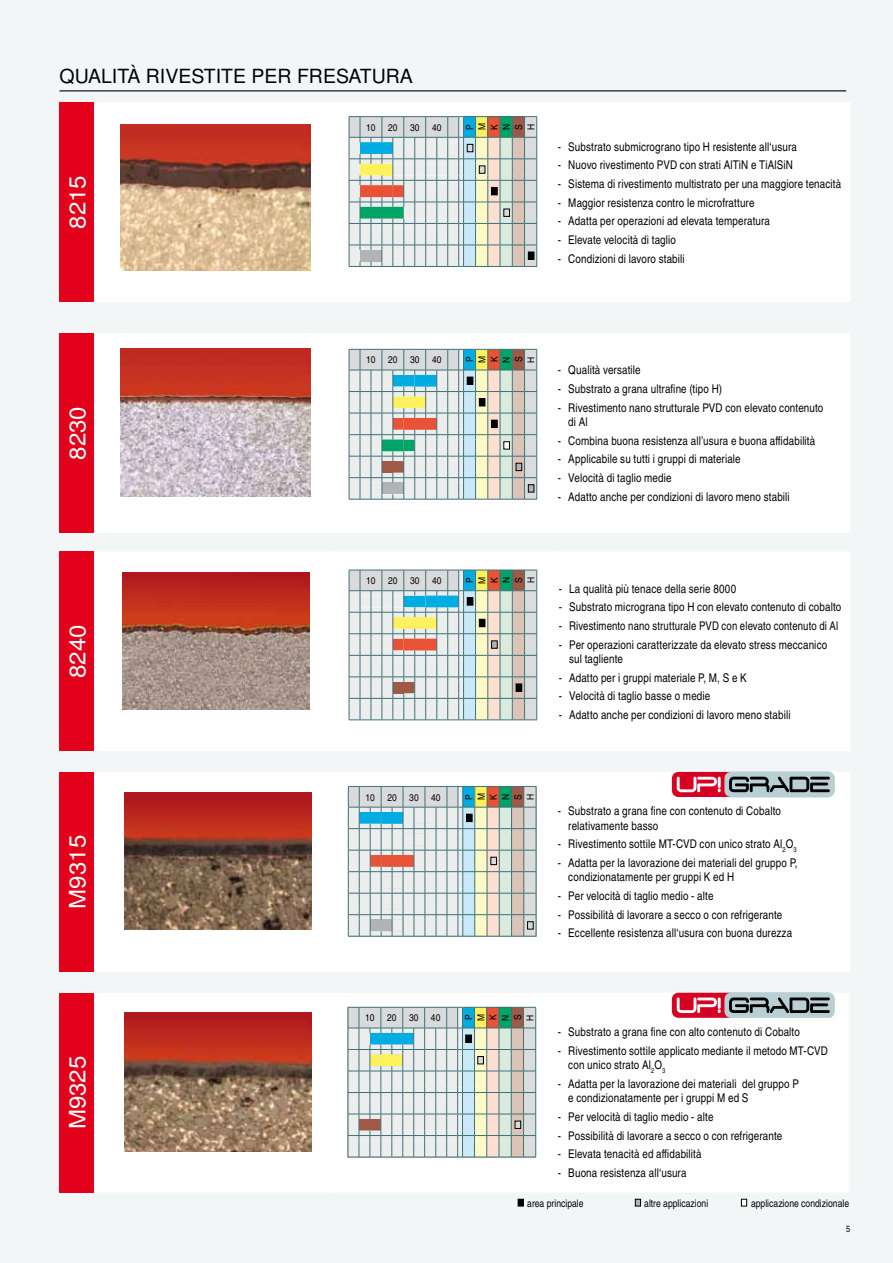
<style>
.page{position:relative;width:893px;height:1263px;background:#f2f6f6}
.page>*{position:absolute;margin:0;border:0;box-sizing:border-box;transform-origin:0 0}
.t1{font:22.5px "Nimbus San L";color:#fff;scale:1.07 1}
.t2{font:19.5px "Nimbus San L";color:#000}
.t3{font:12px/14.4px "Nimbus San Con L";letter-spacing:.01em;color:#000}
.t4{font:10.5px "Nimbus San Con L";color:#000}
.t5{font:9.75px/12.1px "Nimbus San Con L";color:#000;text-align:justify;scale:1.06 1}
.t6{font:9px "Nimbus San Con L";color:#000}
</style>
<div class="page">
<hr style="left:60px;top:90px;width:786px;height:1px;background:#000">
<div style="left:60px;top:772px;width:34px;height:200px;background:#e2001a"></div>
<div style="left:94px;top:772px;width:756px;height:199px;background:#fff"></div>
<hr style="left:332px;top:772px;width:1px;height:200px;background:#fff">
<hr style="left:551px;top:772px;width:1px;height:200px;background:#fff">
<div style="left:60px;top:333px;width:34px;height:200px;background:#e2001a"></div>
<div style="left:94px;top:333px;width:756px;height:199px;background:#fff"></div>
<hr style="left:332px;top:333px;width:1px;height:200px;background:#fff">
<hr style="left:551px;top:333px;width:1px;height:200px;background:#fff">
<div style="left:60px;top:102px;width:34px;height:200px;background:#e2001a"></div>
<div style="left:94px;top:102px;width:756px;height:200px;background:#fff"></div>
<hr style="left:332px;top:102px;width:1px;height:200px;background:#fff">
<hr style="left:551px;top:102px;width:1px;height:200px;background:#fff">
<div style="left:60px;top:993px;width:34px;height:199px;background:#e2001a"></div>
<div style="left:94px;top:993px;width:756px;height:199px;background:#fff"></div>
<hr style="left:332px;top:993px;width:1px;height:199px;background:#fff">
<hr style="left:551px;top:993px;width:1px;height:199px;background:#fff">
<div style="left:60px;top:551px;width:34px;height:200px;background:#e2001a"></div>
<div style="left:94px;top:552px;width:756px;height:199px;background:#fff"></div>
<hr style="left:333px;top:551px;width:1px;height:200px;background:#fff">
<hr style="left:552px;top:551px;width:1px;height:200px;background:#fff">
<img style="left:124px;top:793px;width:188px;height:137px">
<img style="left:124px;top:1013px;width:188px;height:138px">
<svg style="left:348px;top:786px;width:189px;height:151px"></svg>
<div style="left:527px;top:921px;width:7px;height:8px;border:1px solid #000"></div>
<svg style="left:348px;top:1007px;width:188px;height:151px"></svg>
<div style="left:465px;top:1035px;width:7px;height:8px;border:1px solid #000"></div>
<div style="left:478px;top:1056px;width:5px;height:8px;background:#d9dadb"></div>
<div style="left:477px;top:1056px;width:7px;height:8px;border:1px solid #000"></div>
<div style="left:515px;top:1121px;width:6px;height:7px;background:#d9dadb"></div>
<div style="left:515px;top:1121px;width:6px;height:8px;border:1px solid #000"></div>
<div style="left:741px;top:1199px;width:6px;height:7px;background:#fff"></div>
<div style="left:741px;top:1199px;width:6px;height:7px;border:1px solid #000"></div>
<div style="left:635px;top:1199px;width:6px;height:7px;background:#b1b3b4"></div>
<div style="left:635px;top:1199px;width:6px;height:7px;border:1px solid #000"></div>
<div style="left:518px;top:1199px;width:6px;height:7px;border:1px solid #000"></div>
<img style="left:121px;top:349px;width:189px;height:147px">
<img style="left:122px;top:573px;width:188px;height:136px">
<img style="left:121px;top:125px;width:189px;height:145px">
<svg style="left:349px;top:116px;width:189px;height:151px"></svg>
<div style="left:503px;top:209px;width:7px;height:8px;border:1px solid #000"></div>
<div style="left:528px;top:252px;width:6px;height:7px;background:#000"></div>
<div style="left:528px;top:252px;width:6px;height:8px;border:1px solid #000"></div>
<svg style="left:349px;top:349px;width:189px;height:151px"></svg>
<div style="left:503px;top:441px;width:7px;height:8px;border:1px solid #000"></div>
<div style="left:516px;top:463px;width:6px;height:8px;background:#b1b3b4"></div>
<div style="left:516px;top:463px;width:6px;height:8px;border:1px solid #000"></div>
<div style="left:528px;top:485px;width:6px;height:7px;background:#b1b3b4"></div>
<div style="left:528px;top:484px;width:6px;height:8px;border:1px solid #000"></div>
<svg style="left:349px;top:570px;width:189px;height:151px"></svg>
<div style="left:491px;top:640px;width:7px;height:9px;border:1px solid #000"></div>
<div style="left:516px;top:684px;width:6px;height:7px;background:#000"></div>
<div style="left:516px;top:683px;width:6px;height:9px;border:1px solid #000"></div>
<svg style="left:672px;top:772px;width:162px;height:25px;background:#a37882"></svg>
<svg style="left:672px;top:993px;width:162px;height:25px;background:#a37883"></svg>
<h2 class="t2" style="left:60px;top:64px;width:251px">QUALITÀ RIVESTITE PER FRE</h2>
<h2 class="t2" style="left:336px;top:64px;width:78px">SATURA</h2>
<h1 class="t1" style="left:64px;top:229px;width:52px;rotate:-90deg">8215</h1>
<h1 class="t1" style="left:64px;top:460px;width:52px;rotate:-90deg">8230</h1>
<h1 class="t1" style="left:64px;top:678px;width:52px;rotate:-90deg">8240</h1>
<h1 class="t1" style="left:64px;top:908px;width:70px;rotate:-90deg">M9315</h1>
<h1 class="t1" style="left:64px;top:1129px;width:70px;rotate:-90deg">M9325</h1>
<p class="t5" style="left:366px;top:121px;width:10px">10</p>
<p class="t5" style="left:388px;top:121px;width:10px">20</p>
<p class="t5" style="left:410px;top:121px;width:10px">30</p>
<p class="t5" style="left:432px;top:121px;width:10px">40</p>
<p class="t5" style="left:464px;top:130px;width:8px;rotate:-90deg">P M K N S H</p>
<p class="t3" style="left:558px;top:139px;width:241px">- Substrato submicrograno tipo H resistente all‘usura</p>
<p class="t3" style="left:558px;top:158px;width:237px">- Nuovo rivestimento PVD con strati AlTiN e TiAlSiN</p>
<p class="t3" style="left:558px;top:177px;width:285px">- Sistema di rivestimento multistrato per una maggiore tenacità</p>
<p class="t3" style="left:558px;top:195px;width:198px">- Maggior resistenza contro le microfratture</p>
<p class="t3" style="left:558px;top:214px;width:214px">- Adatta per operazioni ad elevata temperatura</p>
<p class="t3" style="left:558px;top:233px;width:120px">- Elevate velocità di taglio</p>
<p class="t3" style="left:558px;top:251px;width:128px">- Condizioni di lavoro stabili</p>
<p class="t5" style="left:366px;top:354px;width:10px">10</p>
<p class="t5" style="left:388px;top:354px;width:10px">20</p>
<p class="t5" style="left:410px;top:354px;width:10px">30</p>
<p class="t5" style="left:432px;top:354px;width:10px">40</p>
<p class="t5" style="left:464px;top:363px;width:8px;rotate:-90deg">P M K N S H</p>
<p class="t3" style="left:558px;top:363px;width:84px">- qualità versatile</p>
<p class="t3" style="left:558px;top:382px;width:166px">- substrato a grana ultrafine (tipo H)</p>
<p class="t3" style="left:568px;top:400px;width:257px;text-indent:-10px">- rivestimento nano strutturale PVD con elevato contenuto di Al</p>
<p class="t3" style="left:558px;top:433px;width:259px">- combina buona resistenza all’usura e buona affidabilità</p>
<p class="t3" style="left:558px;top:452px;width:184px">- applicabile su tutti i gruppi di materiale</p>
<p class="t3" style="left:558px;top:471px;width:115px">- velocità di taglio medie</p>
<p class="t3" style="left:558px;top:489px;width:233px">- adatto anche per condizioni di lavoro meno stabili</p>
<p class="t5" style="left:366px;top:575px;width:10px">10</p>
<p class="t5" style="left:388px;top:575px;width:10px">20</p>
<p class="t5" style="left:410px;top:575px;width:10px">30</p>
<p class="t5" style="left:432px;top:575px;width:10px">40</p>
<p class="t5" style="left:464px;top:584px;width:8px;rotate:-90deg">P M K N S H</p>
<p class="t3" style="left:559px;top:582px;width:179px">- la qualità più tenace della serie 8000</p>
<p class="t3" style="left:559px;top:600px;width:284px">- substrato micrograna tipo H con elevato contenuto di cobalto</p>
<p class="t3" style="left:559px;top:619px;width:281px">- rivestimento nano strutturale PVD con elevato contenuto di Al</p>
<p class="t3" style="left:569px;top:637px;width:260px;text-indent:-10px">- per operazioni caratterizzate da elevato stress meccanico sul tagliente</p>
<p class="t3" style="left:559px;top:671px;width:190px">- adatto per i gruppi materiale P, M, S e K</p>
<p class="t3" style="left:559px;top:689px;width:153px">- velocità di taglio basse o medie</p>
<p class="t3" style="left:559px;top:708px;width:233px">- adatto anche per condizioni di lavoro meno stabili</p>
<p class="t5" style="left:365px;top:791px;width:10px">10</p>
<p class="t5" style="left:387px;top:791px;width:10px">20</p>
<p class="t5" style="left:409px;top:791px;width:10px">30</p>
<p class="t5" style="left:431px;top:791px;width:10px">40</p>
<p class="t5" style="left:463px;top:800px;width:8px;rotate:-90deg">P M K N S H</p>
<p class="t3" style="left:568px;top:804px;width:214px;text-indent:-10px">- Substrato a grana fine con contenuto di Cobalto relativamente basso</p>
<p class="t3" style="left:558px;top:837px;width:241px">- Rivestimento sottile MT-CVD con unico strato Al<sub>2</sub>O<sub>3</sub></p>
<p class="t3" style="left:568px;top:856px;width:231px;text-indent:-10px">- Adatta per la lavorazione dei materiali del gruppo P, condizionatamente per gruppi K ed H</p>
<p class="t3" style="left:558px;top:889px;width:157px">- Per velocità di taglio medio - alte</p>
<p class="t3" style="left:558px;top:907px;width:226px">- Possibilità di lavorare a secco o con refrigerante</p>
<p class="t3" style="left:558px;top:926px;width:236px">- Eccellente resistenza all‘usura con buona durezza</p>
<p class="t5" style="left:365px;top:1012px;width:10px">10</p>
<p class="t5" style="left:387px;top:1012px;width:10px">20</p>
<p class="t5" style="left:409px;top:1012px;width:10px">30</p>
<p class="t5" style="left:431px;top:1012px;width:10px">40</p>
<p class="t5" style="left:463px;top:1021px;width:8px;rotate:-90deg">P M K N S H</p>
<p class="t3" style="left:558px;top:1025px;width:244px">- Substrato a grana fine con alto contenuto di Cobalto</p>
<p class="t3" style="left:568px;top:1044px;width:261px;text-indent:-10px">- Rivestimento sottile applicato mediante il metodo MT-CVD con unico strato Al<sub>2</sub>O<sub>3</sub></p>
<p class="t3" style="left:568px;top:1077px;width:232px;text-indent:-10px">- Adatta per la lavorazione dei materiali del gruppo P e condizionatamente per i gruppi M ed S</p>
<p class="t3" style="left:558px;top:1110px;width:157px">- Per velocità di taglio medio - alte</p>
<p class="t3" style="left:558px;top:1128px;width:226px">- Possibilità di lavorare a secco o con refrigerante</p>
<p class="t3" style="left:558px;top:1147px;width:145px">- Elevata tenacità ed affidabilità</p>
<p class="t3" style="left:558px;top:1166px;width:130px">- Buona resistenza all‘usura</p>
<p class="t4" style="left:527px;top:1196px;width:58px">area principale</p>
<p class="t4" style="left:644px;top:1196px;width:66px">altre applicazioni</p>
<p class="t4" style="left:751px;top:1196px;width:100px">applicazione condizionale</p>
<p class="t6" style="left:846px;top:1223px;width:6px">5</p>
</div>
